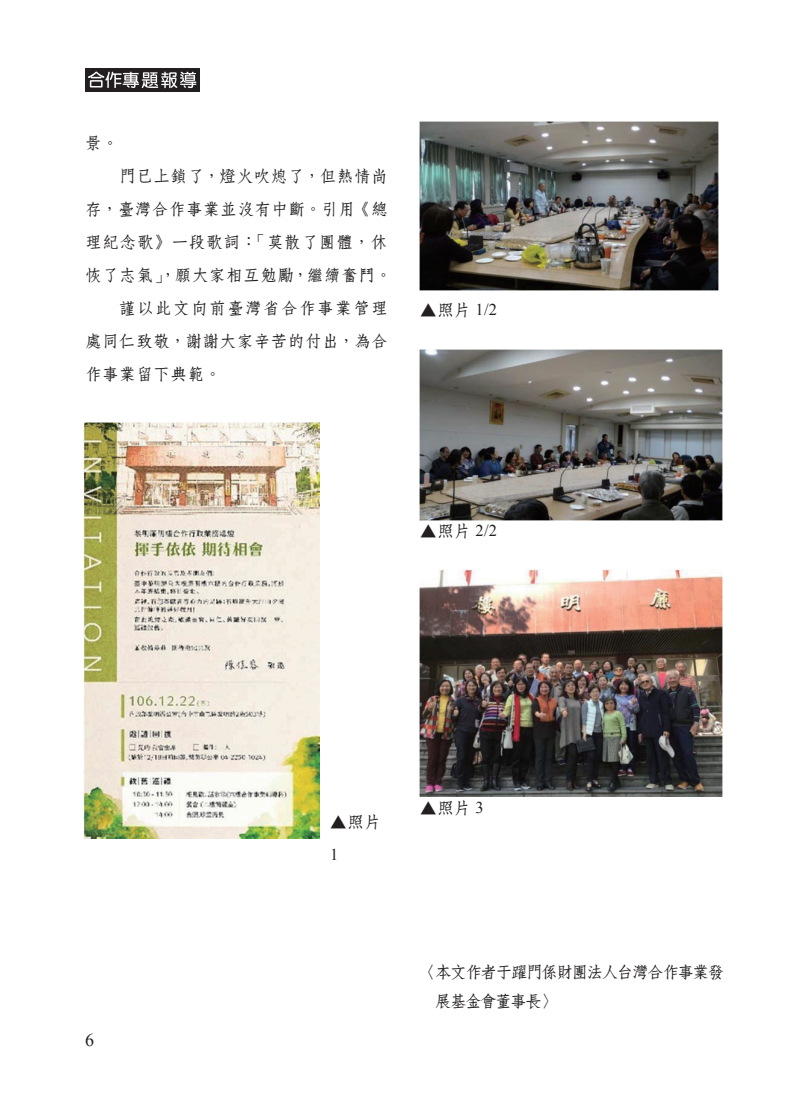
<style>
.page{position:relative;width:808px;height:1106px;background:#fff}
.page>*{position:absolute;margin:0;border:0;box-sizing:border-box;transform-origin:0 0}
.t1{font:18px "Times New Roman";color:#231f20}
.t2{font:16.5px "DF Fang Song W6 HK BF";letter-spacing:.04em;color:#231f20}
.t3{font:16.5px/29.2px "DF Fang Song W6 HK BF";letter-spacing:-.08em;color:#231f20}
.t4{font:16.5px "DF Fang Song W6 HK BF";letter-spacing:.095em;color:#231f20}
.t5{font:16.5px "Times New Roman";color:#231f20}
.t6{font:15px "Times New Roman";color:#231f20}
.s1{font-family:"Times New Roman"}
</style>
<div class="page">
<img style="left:84px;top:422px;width:235px;height:416px">
<img style="left:419px;top:121px;width:299px;height:169px">
<img style="left:419px;top:349px;width:303px;height:171px">
<img style="left:419px;top:569px;width:303px;height:227px">
<div style="left:85px;top:68px;width:114px;height:24px;background:#231f20"></div>
<svg style="left:88px;top:72px;width:108px;height:16px"></svg>
<p class="t2" style="left:85px;top:135px;width:35px">景。</p>
<p class="t2" style="left:119px;top:168px;width:270px">門已上鎖了，燈火吹熄了，但熱情尚</p>
<p class="t2" style="left:85px;top:201px;width:304px">存，臺灣合作事業並沒有中斷。引用《總</p>
<p class="t2" style="left:85px;top:234px;width:304px">理紀念歌》一段歌詞：「莫散了團體，休</p>
<p class="t2" style="left:85px;top:267px;width:308px">恢了志氣」，願大家相互勉勵，繼續奮鬥。</p>
<p class="t4" style="left:119px;top:300px;width:270px">謹以此文向前臺灣省合作事業管理</p>
<p class="t2" style="left:85px;top:333px;width:304px">處同仁致敬，謝謝大家辛苦的付出，為合</p>
<p class="t2" style="left:85px;top:366px;width:138px">作事業留下典範。</p>
<p class="t2" style="left:420px;top:302px;width:79px">▲照片 <span class="s1">1/2</span></p>
<p class="t2" style="left:420px;top:522px;width:79px">▲照片 <span class="s1">2/2</span></p>
<p class="t6" style="left:85px;top:1026px;width:9px">6</p>
<p class="t1" style="left:85px;top:1028px;width:10px">6</p>
<p class="t2" style="left:330px;top:814px;width:52px">▲照片</p>
<p class="t5" style="left:330px;top:843px;width:10px">1</p>
<p class="t2" style="left:420px;top:800px;width:65px">▲照片 <span class="s1">3</span></p>
<p class="t3" style="left:435px;top:957px;width:291px;text-indent:-15px">〈本文作者于躍門係財團法人台灣合作事業發展基金會董事長〉</p>
</div>
